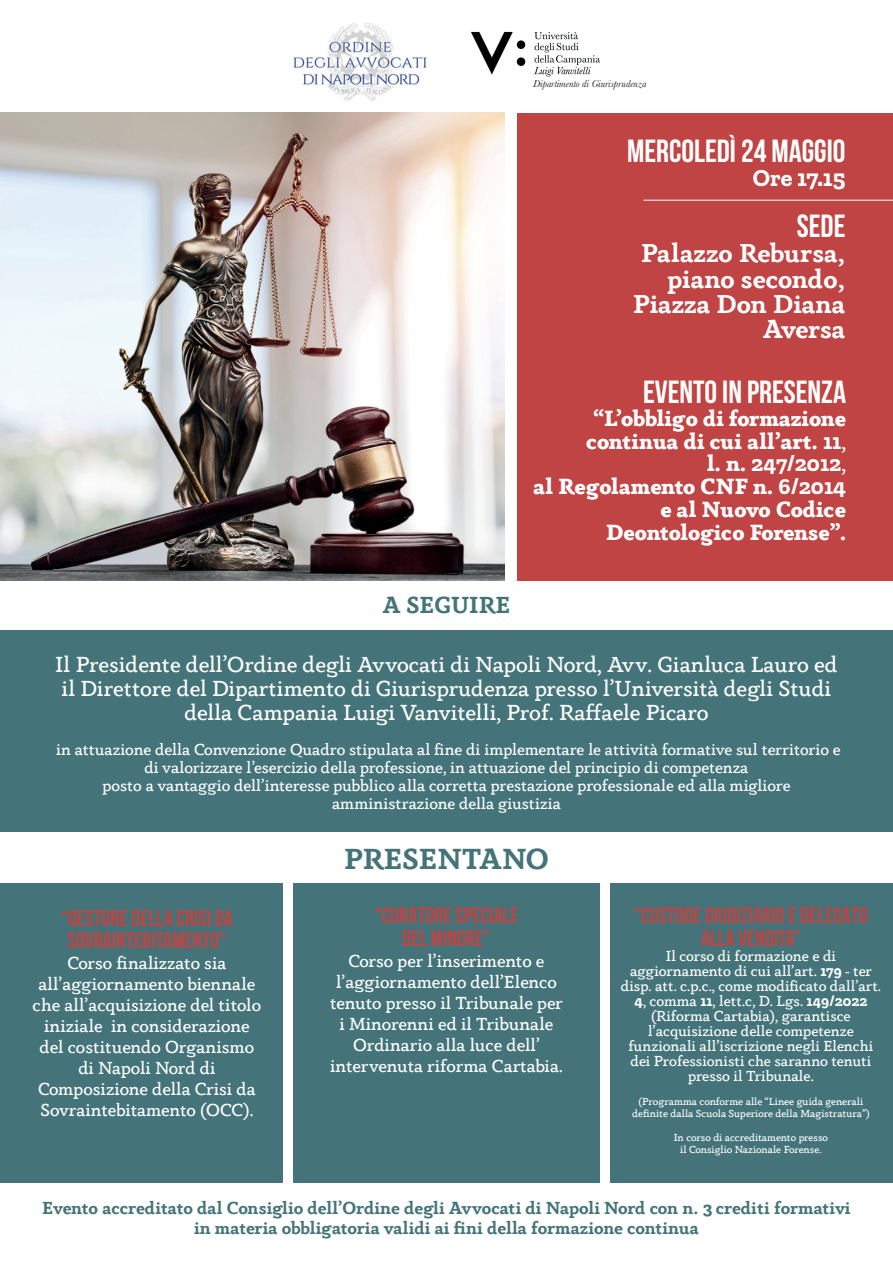
<style>
.page{position:relative;width:893px;height:1263px;background:#fff}
.page>*{position:absolute;margin:0;border:0;box-sizing:border-box;transform-origin:0 0}
.t1{font:700 32.1px "Bebas Neue";color:#fff}
.t2{font:700 30px "Anaphora Trial";color:#447479}
.t3{font:700 26.7px/25.3px "Anaphora Trial";color:#fff;text-align:right}
.t4{font:700 24.3px "Zilla Slab";color:#fff}
.t5{font:700 24px "Anaphora Trial";color:#447479}
.t6{font:800 22.65px/22.6px "Anaphora Trial";color:#fff;text-align:center}
.t7{font:700 22.65px "Zilla Slab";color:#fff}
.t8{font:22.5px/24px "Anaphora Trial";color:#fff;text-align:center}
.t9{font:700 22.5px/22.5px "Bebas Neue";color:#bf4443;text-align:center}
.t10{font:18px/21px "Anaphora Trial";color:#fff;text-align:center}
.t11{font:700 18px/19.5px "Anaphora Trial";color:#447479;text-align:center}
.t12{font:16.5px/18px "Anaphora Trial";color:#fff;text-align:center}
.t13{font:15px/15px "Anaphora Trial";color:#fff;text-align:center}
.t14{font:10.5px/12px "Anaphora Trial";color:#fff;text-align:center}
.t15{font:italic 10.35px "Baskerville";color:#231f20}
.s1{font-family:"Zilla Slab";font-weight:700}
.s2{font-weight:400}
.s3{font-family:"Anaphora Trial";font-weight:800}
.s4{font-family:"Anaphora Trial";font-weight:400}
.s5{font-family:"Zilla Slab"}
</style>
<div class="page">
<div style="left:517px;top:113px;width:376px;height:467px;background:#bf4443"></div>
<img style="left:0;top:113px;width:505px;height:467px">
<hr style="left:644px;top:200px;width:249px;height:1px;background:#fff">
<div style="left:0;top:630px;width:893px;height:202px;background:#447479"></div>
<div style="left:0;top:883px;width:893px;height:299px;background:#447479"></div>
<div style="left:283px;top:874px;width:9px;height:319px;background:#fff"></div>
<div style="left:601px;top:874px;width:9px;height:319px;background:#fff"></div>
<img style="left:293px;top:23px;width:134px;height:78px">
<img style="left:471px;top:31px;width:130px;height:46px">
<p class="t15" style="left:533px;top:77px;width:115px">Dipartimento di Giurisprudenza</p>
<h1 class="t1" style="left:627px;top:133px;width:220px">MERCOLEDÌ 24 MAGGIO</h1>
<h3 class="t4" style="left:753px;top:164px;width:94px">Ore 17.15</h3>
<h1 class="t1" style="left:797px;top:208px;width:50px">SEDE</h1>
<h3 class="t3" style="left:633px;top:241px;width:214px">Palazzo Rebursa, piano secondo,<br>Piazza Don Diana<br>Aversa</h3>
<h3 class="t5" style="left:383px;top:589px;width:129px">A SEGUIRE</h3>
<h1 class="t1" style="left:643px;top:375px;width:205px">EVENTO IN PRESENZA</h1>
<p class="t6" style="left:586px;top:408px;width:262px">“L’obbligo di formazione continua di cui all’art. <span class="s1">11</span><span class="s2">,</span></p>
<p class="t7" style="left:707px;top:451px;width:141px"><span class="s3">l. n.</span> 247/2012<span class="s4">,</span></p>
<p class="t6" style="left:533px;top:476px;width:314px;text-align:right">al Regolamento CNF n. <span class="s1">6/2014 </span>e al Nuovo Codice<br>Deontologico Forense”.</p>
<p class="t8" style="left:55px;top:653px;width:784px">Il Presidente dell’Ordine degli Avvocati di Napoli Nord, Avv. Gianluca Lauro ed il Direttore del Dipartimento di Giurisprudenza presso l’Università degli Studi della Campania Luigi Vanvitelli, Prof. Raffaele Picaro</p>
<p class="t12" style="left:56px;top:740px;width:786px">in attuazione della Convenzione Quadro stipulata al fine di implementare le attività formative sul territorio e di valorizzare l’esercizio della professione, in attuazione del principio di competenza<br>posto a vantaggio dell’interesse pubblico alla corretta prestazione professionale ed alla migliore amministrazione della giustizia</p>
<h2 class="t2" style="left:344px;top:838px;width:206px">PRESENTANO</h2>
<p class="t9" style="left:61px;top:906px;width:174px">“GESTORE DELLA CRISI DA<br>SOVRAINTEBITAMENTO”</p>
<p class="t10" style="left:33px;top:953px;width:230px">Corso finalizzato sia all’aggiornamento biennale che all’acquisizione del titolo iniziale in considerazione del costituendo Organismo di Napoli Nord di<br>Composizione della Crisi da<br>Sovraintebitamento (OCC).</p>
<p class="t9" style="left:374px;top:904px;width:146px">“CURATORE SPECIALE<br>DEL MINORE”</p>
<p class="t10" style="left:330px;top:951px;width:234px">Corso per l’inserimento e l’aggiornamento dell’Elenco tenuto presso il Tribunale per i Minorenni ed il Tribunale<br>Ordinario alla luce dell’ intervenuta riforma Cartabia.</p>
<p class="t9" style="left:634px;top:904px;width:236px">“CUSTODE GIUDIZIARIO E DELEGATO<br>ALLA VENDITA”</p>
<p class="t13" style="left:621px;top:949px;width:262px">Il corso di formazione e di aggiornamento di cui all’art. <span class="s1">179</span> - ter disp. att. c.p.c., come modificato dall’art.<br><span class="s1">4</span>, comma <span class="s1">11</span>, lett.c, D. Lgs. <span class="s1">149/2022 </span>(Riforma Cartabia), garantisce l’acquisizione delle competenze funzionali all’iscrizione negli Elenchi dei Professionisti che saranno tenuti presso il Tribunale.</p>
<p class="t14" style="left:632px;top:1095px;width:239px">(Programma conforme alle “Linee guida generali definite dalla Scuola Superiore della Magistratura”)</p>
<p class="t14" style="left:674px;top:1131px;width:156px">In corso di accreditamento presso il Consiglio Nazionale Forense.</p>
<p class="t11" style="left:42px;top:1199px;width:810px">Evento accreditato dal Consiglio dell’Ordine degli Avvocati di Napoli Nord con n. <span class="s5">3</span> crediti formativi in materia obbligatoria validi ai fini della formazione continua</p>
</div>
